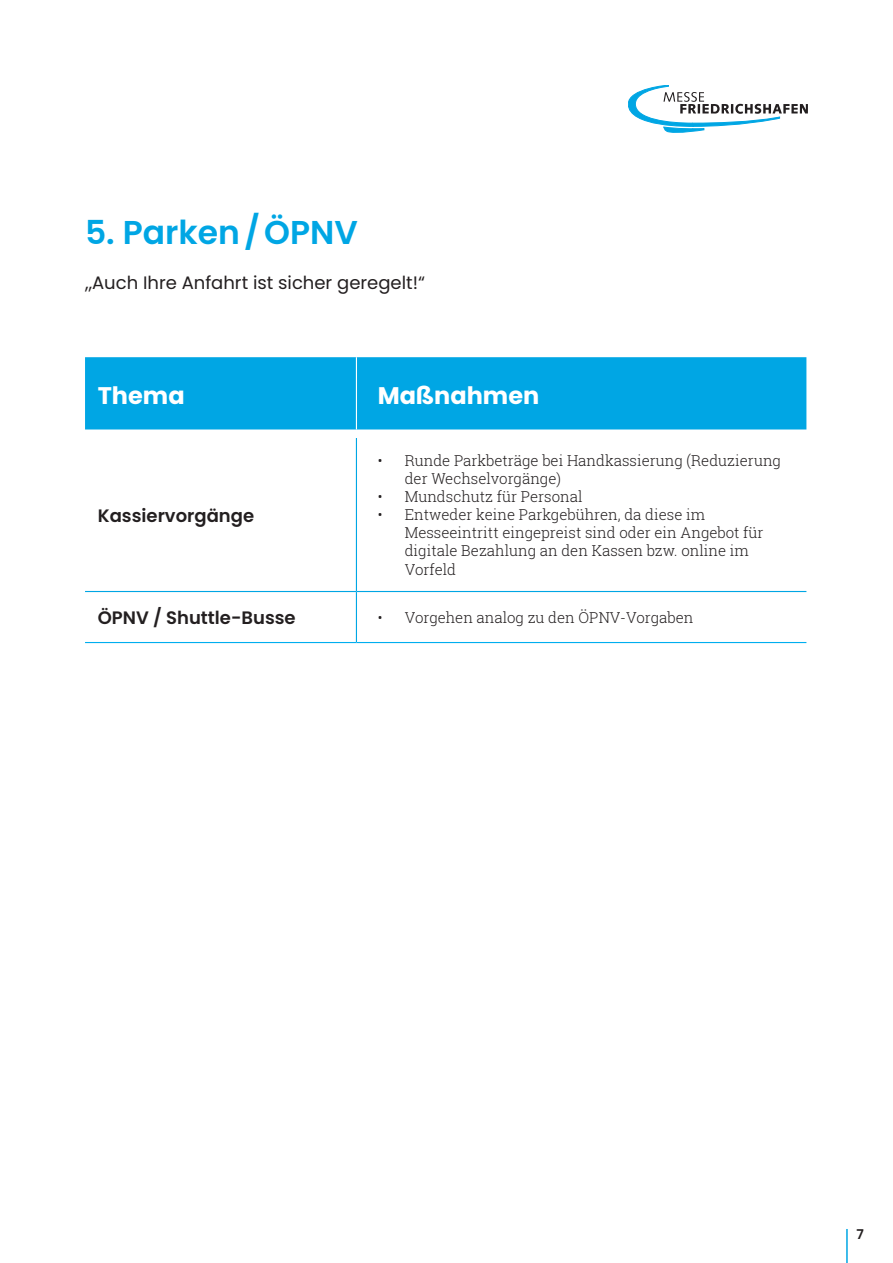
<style>
.page{position:relative;width:893px;height:1263px;background:#fff}
.page>*{position:absolute;margin:0;border:0;box-sizing:border-box;transform-origin:0 0}
.t1{font:600 33px "Poppins";color:#00a6e4}
.t2{font:700 24px "Poppins";color:#fff}
.t3{font:18px "Poppins";color:#231f20}
.t4{font:600 18px "Poppins";color:#231f20}
.t5{font:300 15px/18px "Roboto Slab";color:#231f20}
.t6{font:600 13.5px "Poppins";color:#231f20}
</style>
<div class="page">
<hr style="left:846px;top:1229px;width:2px;height:34px;background:#00a6e4">
<div style="left:85px;top:357px;width:721px;height:72px;background:#00a6e4"></div>
<hr style="left:85px;top:591px;width:271px;height:1px;background:#00a6e4">
<hr style="left:356px;top:591px;width:450px;height:1px;background:#00a6e4">
<hr style="left:356px;top:438px;width:1px;height:153px;background:#00a6e4">
<hr style="left:356px;top:592px;width:1px;height:50px;background:#00a6e4">
<hr style="left:356px;top:357px;width:1px;height:72px;background:#fff">
<hr style="left:85px;top:642px;width:271px;height:1px;background:#00aeef">
<hr style="left:356px;top:642px;width:450px;height:1px;background:#00aeef">
<svg style="left:628px;top:85px;width:180px;height:47px"></svg>
<p class="t1" style="left:85px;top:213px;width:274px">5. Parken/ÖPNV</p>
<p class="t3" style="left:85px;top:273px;width:341px">„Auch Ihre Anfahrt ist sicher geregelt!“</p>
<p class="t2" style="left:98px;top:381px;width:88px">Thema</p>
<p class="t2" style="left:378px;top:381px;width:163px">Maßnahmen</p>
<p class="t4" style="left:98px;top:505px;width:158px">Kassiervorgänge</p>
<p class="t5" style="left:405px;top:452px;width:378px;text-indent:-27px">• Runde Parkbeträge bei Handkassierung (Reduzierung der Wechselvorgänge)</p>
<p class="t5" style="left:378px;top:488px;width:206px">• Mundschutz für Personal</p>
<p class="t5" style="left:405px;top:506px;width:360px;text-indent:-27px">• Entweder keine Parkgebühren, da diese im Messeeintritt eingepreist sind oder ein Angebot für digitale Bezahlung an den Kassen bzw. online im Vorfeld</p>
<p class="t4" style="left:98px;top:608px;width:199px">ÖPNV / Shuttle-Busse</p>
<p class="t5" style="left:378px;top:608px;width:317px">• Vorgehen analog zu den ÖPNV-Vorgaben</p>
<p class="t6" style="left:856px;top:1226px;width:9px">7</p>
</div>
